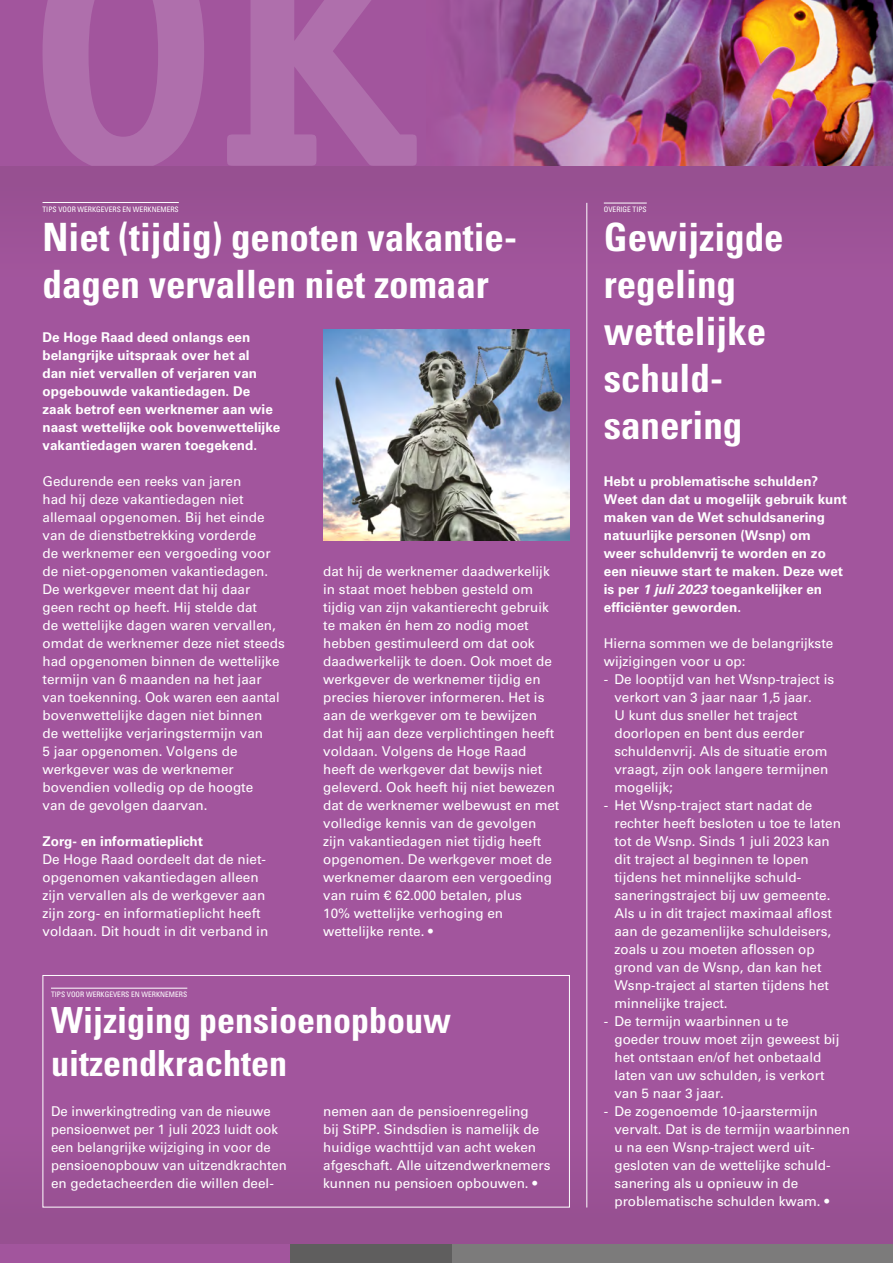
<style>
.page{position:relative;width:893px;height:1263px;background:#a2559d}
.page>*{position:absolute;margin:0;border:0;box-sizing:border-box;transform-origin:0 0}
.t1{font:700 condensed 39px/46.8px "Univers LT Std";color:#fff}
.t2{font:700 condensed 36px/43.2px "Univers LT Std";color:#fff}
.t3{font:13.5px/18px "Univers LT Std";color:#fff}
.t4{font:700 13.5px/18px "Univers LT Std";color:#fff}
.t5{font:condensed 7.5px "Univers LT Std";color:#fff}
.s1{font-style:italic}
</style>
<div class="page">
<div style="left:0;top:166px;width:893px;height:149px;background:#9e5398"></div>
<div style="left:0;top:1089px;width:893px;height:174px;background:#9e5398"></div>
<img style="left:454px;top:0;width:439px;height:166px">
<div style="left:0;top:1244px;width:893px;height:19px;background:#7c7b7b"></div>
<div style="left:289px;top:1244px;width:163px;height:19px;background:#5f5e5e"></div>
<div style="left:0;top:1244px;width:289px;height:19px;background:#a2559d"></div>
<svg style="left:43px;top:0;width:374px;height:166px;fill:#af6fac"></svg>
<div style="left:43px;top:975px;width:527px;height:232px;border:1px solid #fff"></div>
<hr style="left:604px;top:203px;width:43px;height:1px;background:#fff">
<hr style="left:43px;top:202px;width:136px;height:1px;background:#fff">
<hr style="left:51px;top:988px;width:136px;height:1px;background:#fff">
<hr style="left:586px;top:203px;width:1px;height:1004px;background:#fff">
<img style="left:323px;top:330px;width:247px;height:211px">
<p class="t5" style="left:43px;top:204px;width:138px">TIPS VOOR WERKGEVERS EN WERKNEMERS</p>
<h1 class="t1" style="left:43px;top:213px;width:476px">Niet (tijdig) genoten vakantie&shy;dagen vervallen niet zomaar</h1>
<p class="t4" style="left:43px;top:328px;width:239px">De Hoge Raad deed onlangs een belangrijke uitspraak over het al<br>dan niet vervallen of verjaren van opgebouwde vakantiedagen. De zaak betrof een werknemer aan wie naast wettelijke ook bovenwettelijke vakantiedagen waren toegekend.</p>
<p class="t3" style="left:43px;top:472px;width:244px">Gedurende een reeks van jaren<br>had hij deze vakantiedagen niet allemaal opgenomen. Bij het einde van de dienstbetrekking vorderde<br>de werknemer een vergoeding voor de niet-opgenomen vakantiedagen.<br>De werkgever meent dat hij daar geen recht op heeft. Hij stelde dat<br>de wettelijke dagen waren vervallen, omdat de werknemer deze niet steeds had opgenomen binnen de wettelijke termijn van 6 maanden na het jaar van toekenning. Ook waren een aantal bovenwettelijke dagen niet binnen<br>de wettelijke verjaringstermijn van<br>5 jaar opgenomen. Volgens de werkgever was de werknemer bovendien volledig op de hoogte<br>van de gevolgen daarvan.</p>
<p class="t4" style="left:43px;top:832px;width:162px">Zorg- en informatieplicht</p>
<p class="t3" style="left:43px;top:850px;width:227px">De Hoge Raad oordeelt dat de niet&shy;opgenomen vakantiedagen alleen zijn vervallen als de werkgever aan zijn zorg- en informatieplicht heeft voldaan. Dit houdt in dit verband in</p>
<p class="t3" style="left:323px;top:562px;width:238px">dat hij de werknemer daadwerkelijk in staat moet hebben gesteld om tijdig van zijn vakantierecht gebruik te maken én hem zo nodig moet hebben gestimuleerd om dat ook daadwerkelijk te doen. Ook moet de werkgever de werknemer tijdig en precies hierover informeren. Het is aan de werkgever om te bewijzen dat hij aan deze verplichtingen heeft voldaan. Volgens de Hoge Raad heeft de werkgever dat bewijs niet geleverd. Ook heeft hij niet bewezen dat de werknemer welbewust en met volledige kennis van de gevolgen zijn vakantiedagen niet tijdig heeft opgenomen. De werkgever moet de werknemer daarom een vergoeding van ruim € 62.000 betalen, plus<br>10% wettelijke verhoging en wettelijke rente. •</p>
<p class="t5" style="left:51px;top:990px;width:138px">TIPS VOOR WERKGEVERS EN WERKNEMERS</p>
<h2 class="t2" style="left:51px;top:998px;width:402px">Wijziging pensioenopbouw uitzendkrachten</h2>
<p class="t3" style="left:51px;top:1102px;width:237px">De inwerkingtreding van de nieuwe pensioenwet per 1 juli 2023 luidt ook een belangrijke wijziging in voor de pensioenopbouw van uitzendkrachten en gedetacheerden die willen deel-</p>
<p class="t3" style="left:323px;top:1102px;width:229px">nemen aan de pensioenregeling<br>bij StiPP. Sindsdien is namelijk de huidige wachttijd van acht weken afgeschaft. Alle uitzendwerknemers kunnen nu pensioen opbouwen. •</p>
<p class="t5" style="left:604px;top:205px;width:44px">OVERIGE TIPS</p>
<h1 class="t1" style="left:604px;top:214px;width:181px">Gewijzigde regeling wettelijke schuld&shy;sanering</h1>
<p class="t4" style="left:604px;top:472px;width:245px">Hebt u problematische schulden?<br>Weet dan dat u mogelijk gebruik kunt maken van de Wet schuldsanering natuurlijke personen (Wsnp) om<br>weer schuldenvrij te worden en zo een nieuwe start te maken. Deze wet is per <span class="s1">1 juli 2023</span> toegankelijker en efficiënter geworden.</p>
<p class="t3" style="left:604px;top:634px;width:231px">Hierna sommen we de belangrijkste wijzigingen voor u op:</p>
<p class="t3" style="left:614px;top:670px;width:221px;text-indent:-11px">- De looptijd van het Wsnp-traject is verkort van 3 jaar naar 1,5 jaar.<br>U kunt dus sneller het traject doorlopen en bent dus eerder schuldenvrij. Als de situatie erom vraagt, zijn ook langere termijnen mogelijk;</p>
<p class="t3" style="left:614px;top:796px;width:228px;text-indent:-11px">- Het Wsnp-traject start nadat de rechter heeft besloten u toe te laten tot de Wsnp. Sinds 1 juli 2023 kan dit traject al beginnen te lopen tijdens het minnelijke schuld&shy;saneringstraject bij uw gemeente.<br>Als u in dit traject maximaal aflost aan de gezamenlijke schuldeisers, zoals u zou moeten aflossen op grond van de Wsnp, dan kan het<br>Wsnp-traject al starten tijdens het minnelijke traject.</p>
<p class="t3" style="left:614px;top:1012px;width:227px;text-indent:-11px">- De termijn waarbinnen u te<br>goeder trouw moet zijn geweest bij het ontstaan en/of het onbetaald laten van uw schulden, is verkort van 5 naar 3 jaar.</p>
<p class="t3" style="left:614px;top:1102px;width:237px;text-indent:-11px">- De zogenoemde 10-jaarstermijn vervalt. Dat is de termijn waarbinnen u na een Wsnp-traject werd uit&shy;gesloten van de wettelijke schuld&shy;sanering als u opnieuw in de problematische schulden kwam. •</p>
</div>
